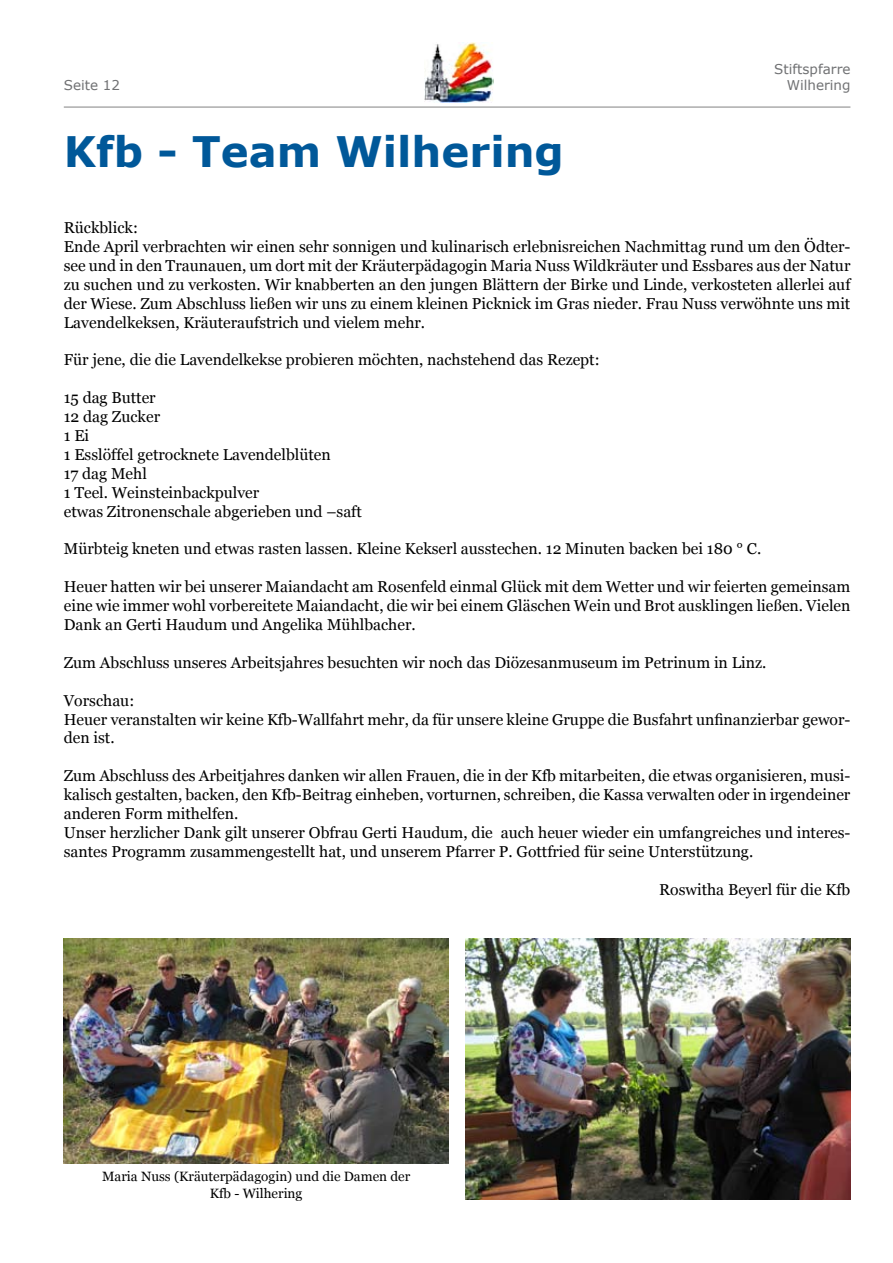
<style>
.page{position:relative;width:893px;height:1263px;background:#fff}
.page>*{position:absolute;margin:0;border:0;box-sizing:border-box;transform-origin:0 0}
.t1{font:700 42px "Verdana";color:#005899}
.t2{font:15.75px/18.9px "Georgia";color:#000}
.t3{font:13.5px/16.2px "Georgia";color:#000;text-align:center}
.t4{font:13.5px/16.2px "Verdana";color:#707173;text-align:right}
</style>
<div class="page">
<hr style="left:64px;top:107px;width:786px;height:1px;background:#000">
<img style="left:425px;top:43px;width:69px;height:60px">
<img style="left:64px;top:938px;width:385px;height:226px">
<img style="left:466px;top:939px;width:384px;height:260px">
<p class="t4" style="left:64px;top:77px;width:58px">Seite 12</p>
<h1 class="t1" style="left:64px;top:122px;width:502px">Kfb - Team Wilhering</h1>
<p class="t4" style="left:774px;top:61px;width:78px">Stiftspfarre<br>Wilhering</p>
<p class="t2" style="left:64px;top:218px;width:788px">Rückblick:<br>Ende April verbrachten wir einen sehr sonnigen und kulinarisch erlebnisreichen Nachmittag rund um den Ödter&shy;see und in den Traunauen, um dort mit der Kräuterpädagogin Maria Nuss Wildkräuter und Essbares aus der Natur zu suchen und zu verkosten. Wir knabberten an den jungen Blättern der Birke und Linde, verkosteten allerlei auf der Wiese. Zum Abschluss ließen wir uns zu einem kleinen Picknick im Gras nieder. Frau Nuss verwöhnte uns mit Lavendelkeksen, Kräuteraufstrich und vielem mehr.</p>
<p class="t2" style="left:64px;top:351px;width:537px">Für jene, die die Lavendelkekse probieren möchten, nachstehend das Rezept:</p>
<p class="t2" style="left:64px;top:389px;width:300px">15 dag Butter<br>12 dag Zucker<br>1 Ei<br>1 Esslöffel getrocknete Lavendelblüten<br>17 dag Mehl<br>1 Teel. Weinsteinbackpulver<br>etwas Zitronenschale abgerieben und –saft</p>
<p class="t2" style="left:64px;top:540px;width:699px">Mürbteig kneten und etwas rasten lassen. Kleine Kekserl ausstechen. 12 Minuten backen bei 180 ° C.</p>
<p class="t2" style="left:64px;top:578px;width:788px;text-align:justify">Heuer hatten wir bei unserer Maiandacht am Rosenfeld einmal Glück mit dem Wetter und wir feierten gemeinsam eine wie immer wohl vorbereitete Maiandacht, die wir bei einem Gläschen Wein und Brot ausklingen ließen. Vielen Dank an Gerti Haudum und Angelika Mühlbacher.</p>
<p class="t2" style="left:64px;top:653px;width:704px">Zum Abschluss unseres Arbeitsjahres besuchten wir noch das Diözesanmuseum im Petrinum in Linz.</p>
<p class="t2" style="left:64px;top:691px;width:788px">Vorschau:<br>Heuer veranstalten wir keine Kfb-Wallfahrt mehr, da für unsere kleine Gruppe die Busfahrt unfinanzierbar gewor&shy;den ist.</p>
<p class="t2" style="left:64px;top:767px;width:788px">Zum Abschluss des Arbeitjahres danken wir allen Frauen, die in der Kfb mitarbeiten, die etwas organisieren, musi&shy;kalisch gestalten, backen, den Kfb-Beitrag einheben, vorturnen, schreiben, die Kassa verwalten oder in irgendeiner anderen Form mithelfen.<br>Unser herzlicher Dank gilt unserer Obfrau Gerti Haudum, die auch heuer wieder ein umfangreiches und interes&shy;santes Programm zusammengestellt hat, und unserem Pfarrer P. Gottfried für seine Unterstützung.</p>
<p class="t2" style="left:659px;top:880px;width:193px">Roswitha Beyerl für die Kfb</p>
<p class="t3" style="left:102px;top:1169px;width:310px">Maria Nuss (Kräuterpädagogin) und die Damen der<br>Kfb - Wilhering</p>
</div>
